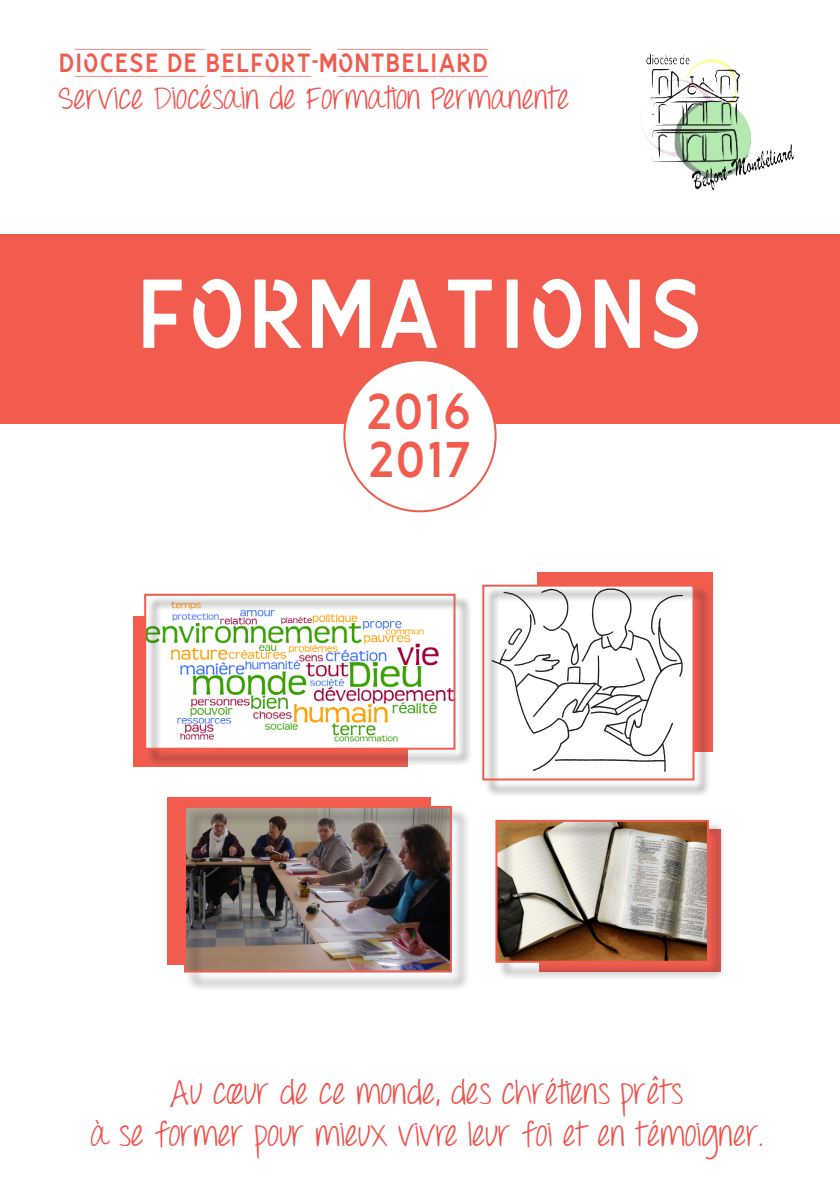
<style>
.page{position:relative;width:840px;height:1191px;background:#fff}
.page>*{position:absolute;margin:0;border:0;box-sizing:border-box;transform-origin:0 0}
.t1{font:78px "Kenteken";color:#fff}
.t2{font:40px "Kenteken";color:#f15c4f}
.t3{font:34px "Throw My Hands Upinthe Air";color:#f0524c}
.t4{font:32px "Throw My Hands Upinthe Air";color:#f0524c}
.t5{font:21px "Kenteken";color:#f15c4f}
</style>
<div class="page">
<div style="left:537px;top:573px;width:175px;height:179px;background:#f15c4f"></div>
<div style="left:133px;top:615px;width:274px;height:151px;background:#f15c4f"></div>
<div style="left:167px;top:797px;width:263px;height:168px;background:#f15c4f"></div>
<img style="left:640px;top:54px;width:155px;height:137px">
<div style="left:186px;top:808px;width:283px;height:182px;background:#231f20;opacity:.75"></div>
<div style="left:184px;top:806px;width:267px;height:166px;border:2px solid #f15c4f"></div>
<div style="left:0;top:234px;width:839px;height:189px;background:#f15c4f"></div>
<div style="left:147px;top:596px;width:324px;height:169px;background:#231f20;opacity:.75"></div>
<div style="left:144px;top:594px;width:311px;height:155px;border:2px solid #f15c4f"></div>
<div style="left:497px;top:822px;width:228px;height:158px;background:#231f20;opacity:.75"></div>
<div style="left:495px;top:820px;width:213px;height:142px;border:2px solid #f15c4f"></div>
<div style="left:344px;top:360px;width:151px;height:151px;background:#fff;border-radius:50%"></div>
<div style="left:484px;top:587px;width:226px;height:209px;background:#231f20;opacity:.75"></div>
<div style="left:482px;top:584px;width:212px;height:196px;border:2px solid #f15c4f"></div>
<p class="t5" style="left:59px;top:48px;width:431px">DIOCESE DE BELFORT-MONTBELIARD</p>
<p class="t4" style="left:59px;top:79px;width:512px">Service Diocésain de Formation Permanente</p>
<p class="t1" style="left:134px;top:262px;width:572px">FORMATIONS</p>
<p class="t2" style="left:364px;top:385px;width:109px">2016</p>
<p class="t2" style="left:367px;top:433px;width:106px">2017</p>
<p class="t3" style="left:170px;top:1072px;width:514px">Au cœur de ce monde, des chrétiens prêts</p>
<p class="t3" style="left:90px;top:1114px;width:673px">à se former pour mieux vivre leur foi et en témoigner.</p>
</div>
